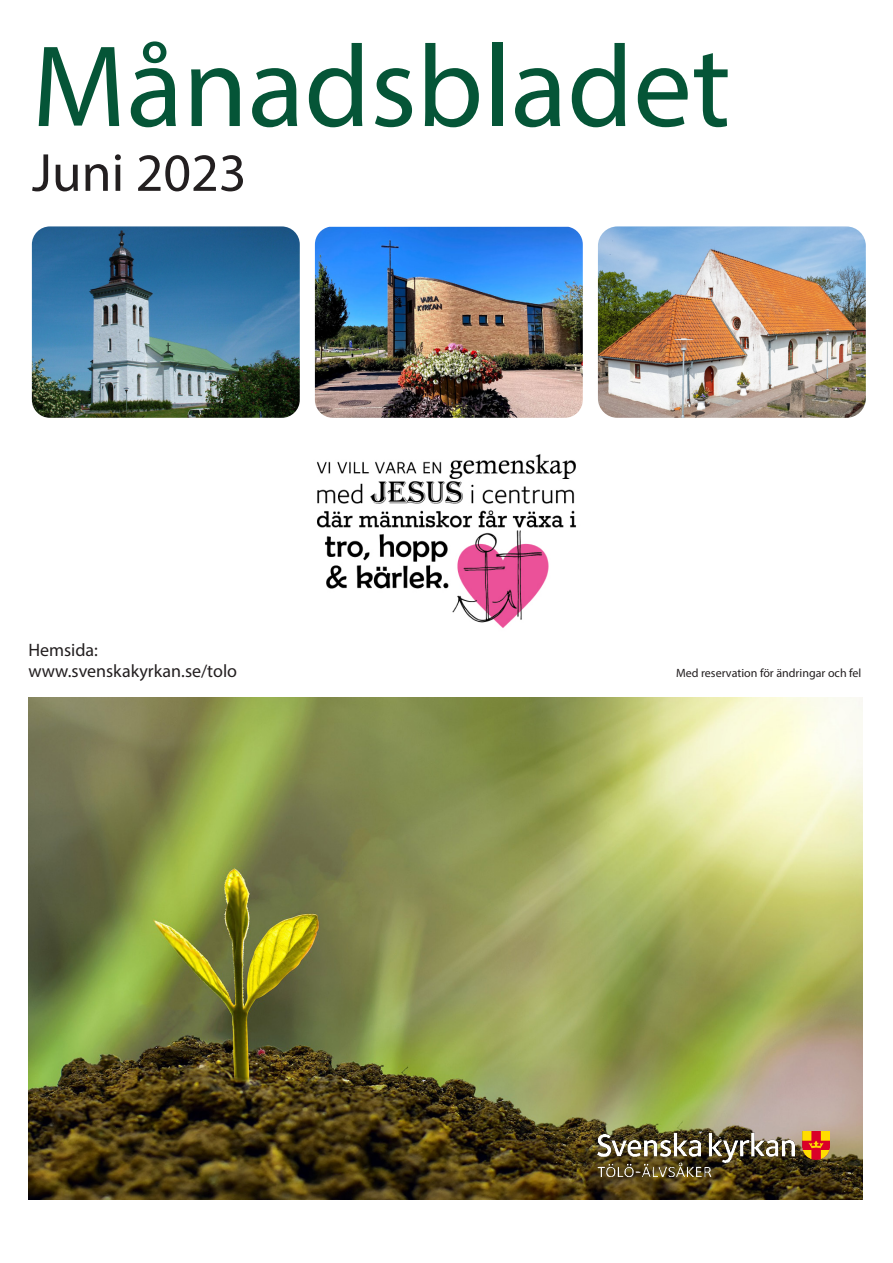
<style>
.page{position:relative;width:893px;height:1263px;background:#fff}
.page>*{position:absolute;margin:0;border:0;box-sizing:border-box;transform-origin:0 0}
.t1{font:117px "Myriad Pro";color:#055537}
.t2{font:54px "Myriad Pro";color:#231f20}
.t3{font:18px "Myriad Pro";color:#231f20}
.t4{font:12px "Myriad Pro";color:#231f20}
</style>
<div class="page">
<img style="left:28px;top:697px;width:834px;height:502px">
<img style="left:316px;top:454px;width:260px;height:174px">
<img style="left:32px;top:226px;width:268px;height:192px">
<img style="left:597px;top:1131px;width:232px;height:45px">
<img style="left:315px;top:227px;width:268px;height:191px">
<img style="left:598px;top:226px;width:268px;height:192px">
<p class="t1" style="left:32px;top:15px;width:700px">Månadsbladet</p>
<p class="t2" style="left:32px;top:139px;width:216px">Juni 2023</p>
<p class="t3" style="left:28px;top:638px;width:71px">Hemsida:</p>
<p class="t3" style="left:28px;top:660px;width:210px">www.svenskakyrkan.se/tolo</p>
<p class="t4" style="left:676px;top:666px;width:187px">Med reservation för ändringar och fel</p>
</div>
